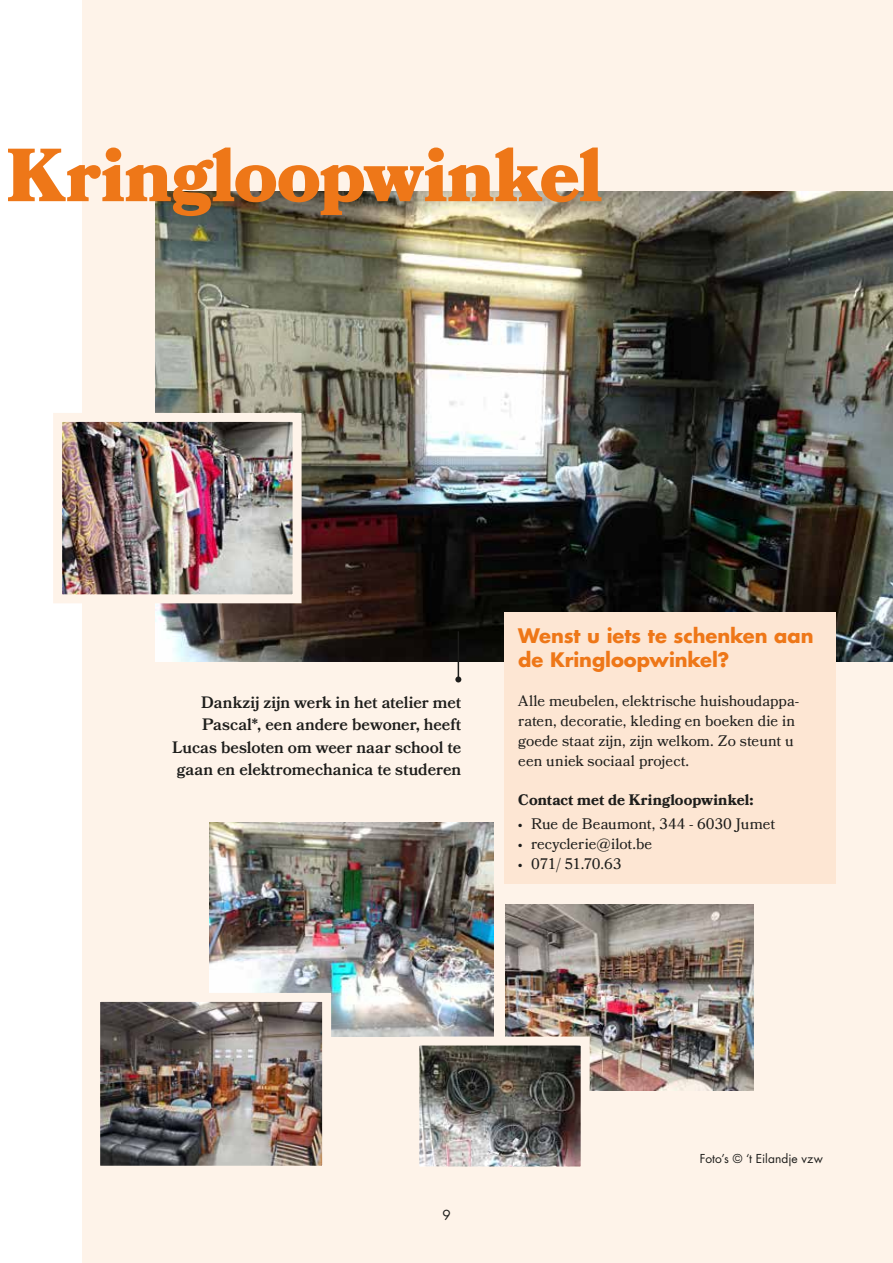
<style>
.page{position:relative;width:893px;height:1263px;background:#fff}
.page>*{position:absolute;margin:0;border:0;box-sizing:border-box;transform-origin:0 0}
.t1{font:900 75px "Bookmania";letter-spacing:-.005em;color:#ee7718}
.t2{font:700 19.5px/24px "Futura Std";letter-spacing:-.005em;color:#ee7718}
.t3{font:600 16.5px/22.5px "Bookmania";letter-spacing:-.005em;color:#1d1d1b;text-align:right}
.t4{font:15.15px/20px "Bookmania";color:#1d1d1b}
.t5{font:700 15.15px "Bookmania";letter-spacing:.005em;color:#1d1d1b}
.t6{font:13.5px "Futura Std";color:#1d1d1b}
.t7{font:12px "Futura Std";letter-spacing:.005em;color:#1d1d1b}
</style>
<div class="page">
<div style="left:83px;top:0;width:810px;height:1263px;background:#fef3e9"></div>
<img style="left:155px;top:191px;width:738px;height:470px">
<div style="left:504px;top:612px;width:331px;height:272px;background:#fde6d3"></div>
<img style="left:209px;top:823px;width:285px;height:213px">
<img style="left:505px;top:904px;width:249px;height:186px">
<img style="left:101px;top:1003px;width:220px;height:162px">
<div style="left:91px;top:993px;width:240px;height:182px;border:9px solid #fef3e9"></div>
<img style="left:53px;top:408px;width:253px;height:200px">
<img style="left:406px;top:1032px;width:188px;height:135px">
<hr style="left:458px;top:631px;width:1px;height:48px;background:#1d1d1b">
<svg style="left:455px;top:676px;width:6px;height:6px"></svg>
<h1 class="t1" style="left:7px;top:131px;width:597px">Kringloopwinkel</h1>
<p class="t3" style="left:172px;top:691px;width:291px">Dankzij zijn werk in het atelier met Pascal*, een andere bewoner, heeft Lucas besloten om weer naar school te gaan en elektromechanica te studeren</p>
<p class="t2" style="left:518px;top:623px;width:297px">Wenst u iets te schenken aan de Kringloopwinkel?</p>
<p class="t4" style="left:518px;top:691px;width:282px">Alle meubelen, elektrische huishoudappa&shy;raten, decoratie, kleding en boeken die in goede staat zijn, zijn welkom. Zo steunt u een uniek sociaal project.</p>
<p class="t5" style="left:518px;top:791px;width:237px">Contact met de Kringloopwinkel:</p>
<p class="t4" style="left:518px;top:814px;width:258px">• Rue de Beaumont, 344 - 6030 Jumet</p>
<p class="t4" style="left:518px;top:834px;width:136px">• recyclerie@ilot.be</p>
<p class="t4" style="left:518px;top:854px;width:105px">• 071/ 51.70.63</p>
<p class="t6" style="left:442px;top:1206px;width:10px">9</p>
<p class="t7" style="left:700px;top:1151px;width:125px">Foto’s © ‘t Eilandje vzw</p>
</div>
